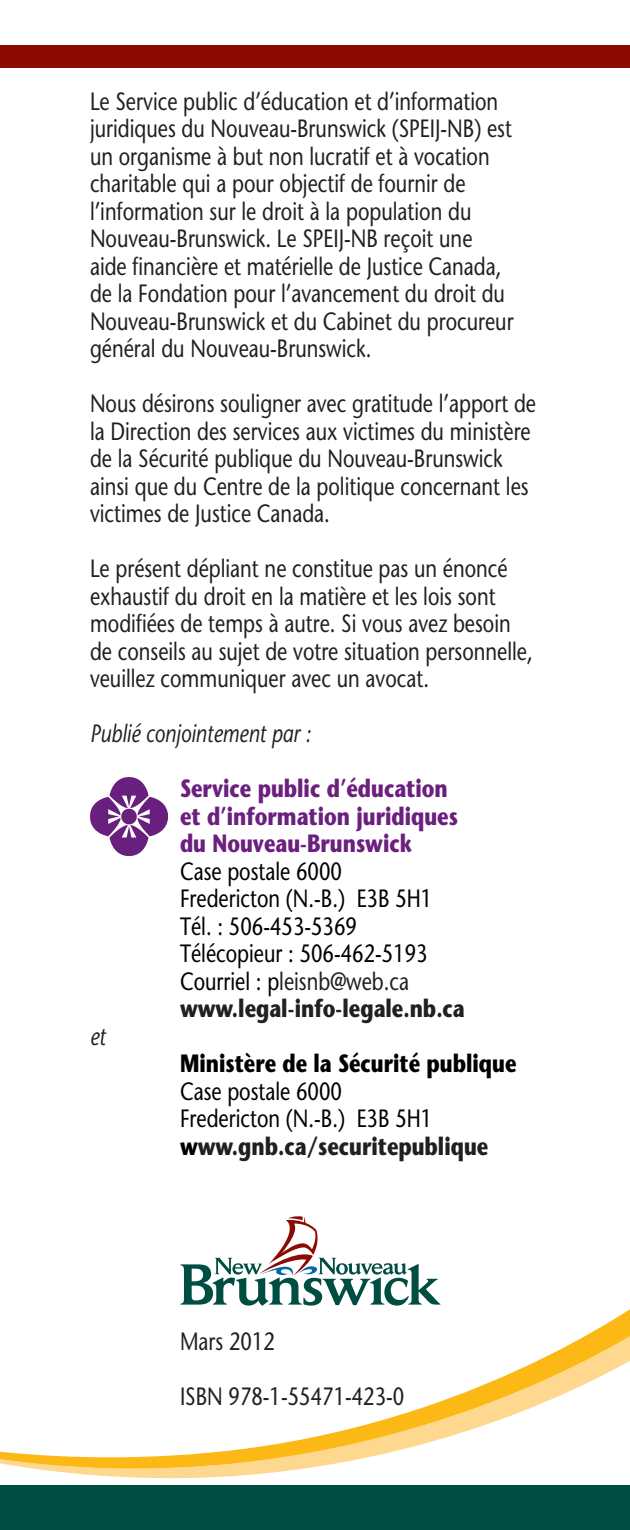
<style>
.page{position:relative;width:630px;height:1530px;background:#fff}
.page>*{position:absolute;margin:0;border:0;box-sizing:border-box;transform-origin:0 0}
.Body_Text{font:25px/27.5px "Stone Sans";color:#231f20;scale:.8 1}
.Body_Text-2{font:25px "Stone Sans";color:#000;scale:.8 1}
.Box_text{font:700 25px "Stone Sans";color:#6b1f7e;scale:.8 1}
.Body_Text-3{font:700 25px "Stone Sans";color:#000;scale:.8 1}
.Box_text-2{font:700 25px "Stone Sans";color:#231f20;scale:.8 1}
.Body_Text-4{font:700 25px "Stone Sans";color:#231f20;scale:.8 1}
.Body_Text-5{font:italic 25px "Stone Sans";color:#231f20;scale:.8 1}
.Box_text-3{font:25px "Stone Sans";color:#231f20;scale:.8 1}
.Box_text-4{font:25px "Stone Sans";color:#000;scale:.8 1}
.s1{color:#000}
</style>
<div class="page">
<img style="left:90px;top:778px;width:78px;height:77px">
<svg style="left:180px;top:1216px;width:258px;height:73px"></svg>
<div style="left:0;top:45px;width:630px;height:23px;background:#8b0a02"></div>
<svg style="left:0;top:1289px;width:629px;height:190px"></svg>
<div style="left:0;top:1485px;width:630px;height:45px;background:#004d42"></div>
<svg style="left:629px;top:1309px;width:1px;height:53px"></svg>
<p class="Body_Text" style="left:90px;top:87px;width:531px">Le Service public d’éducation et d’information juridiques du Nouveau-Brunswick (SPEIJ-NB) est un organisme à but non lucratif et à vocation charitable qui a pour objectif de fournir de l’information sur le droit à la population du Nouveau-Brunswick. Le SPEIJ-NB reçoit une aide financière et matérielle de Justice Canada, de la Fondation pour l’avancement du droit du Nouveau-Brunswick et du Cabinet du procureur général du Nouveau-Brunswick.</p>
<p class="Body_Text" style="left:90px;top:390px;width:559px">Nous désirons souligner avec gratitude l’apport de la Direction des services aux victimes du ministère de la Sécurité publique du Nouveau-Brunswick ainsi que du Centre de la politique concernant les victimes de Justice Canada.</p>
<p class="Body_Text" style="left:90px;top:555px;width:555px">Le présent dépliant ne constitue pas un énoncé exhaustif du droit en la matière et les lois sont modifiées de temps à autre. Si vous avez besoin de conseils au sujet de votre situation personnelle, veuillez communiquer avec un avocat.</p>
<p class="Body_Text-5" style="left:90px;top:718px;width:278px">Publié conjointement par :</p>
<p class="Box_text" style="left:180px;top:773px;width:336px">Service public d’éducation</p>
<p class="Box_text" style="left:180px;top:800px;width:349px">et d’information juridiques</p>
<p class="Box_text" style="left:180px;top:828px;width:292px">du Nouveau-Brunswick</p>
<p class="Box_text-4" style="left:180px;top:856px;width:204px">Case postale 6000</p>
<p class="Body_Text-2" style="left:180px;top:883px;width:317px">Fredericton (N.-B.) E3B 5H1</p>
<p class="Body_Text-2" style="left:180px;top:911px;width:223px">Tél. : 506-453-5369</p>
<p class="Body_Text-2" style="left:180px;top:938px;width:311px">Télécopieur : 506-462-5193</p>
<p class="Box_text-3" style="left:180px;top:966px;width:288px"><span class="s1">Courriel : p</span>leisnb@web.ca</p>
<p class="Box_text-2" style="left:180px;top:993px;width:358px">www.legal-info-legale.nb.ca</p>
<p class="Body_Text-5" style="left:90px;top:1021px;width:21px">et</p>
<p class="Body_Text-3" style="left:180px;top:1048px;width:422px">Ministère de la Sécurité publique</p>
<p class="Body_Text-2" style="left:180px;top:1076px;width:204px">Case postale 6000</p>
<p class="Body_Text-2" style="left:180px;top:1103px;width:317px">Fredericton (N.-B.) E3B 5H1</p>
<p class="Body_Text-4" style="left:180px;top:1130px;width:387px"><span class="s1">w</span>ww.gnb.ca/securitepublique</p>
<p class="Body_Text" style="left:180px;top:1327px;width:120px">Mars 2012</p>
<p class="Body_Text" style="left:180px;top:1382px;width:282px">ISBN 978-1-55471-423-0</p>
</div>
